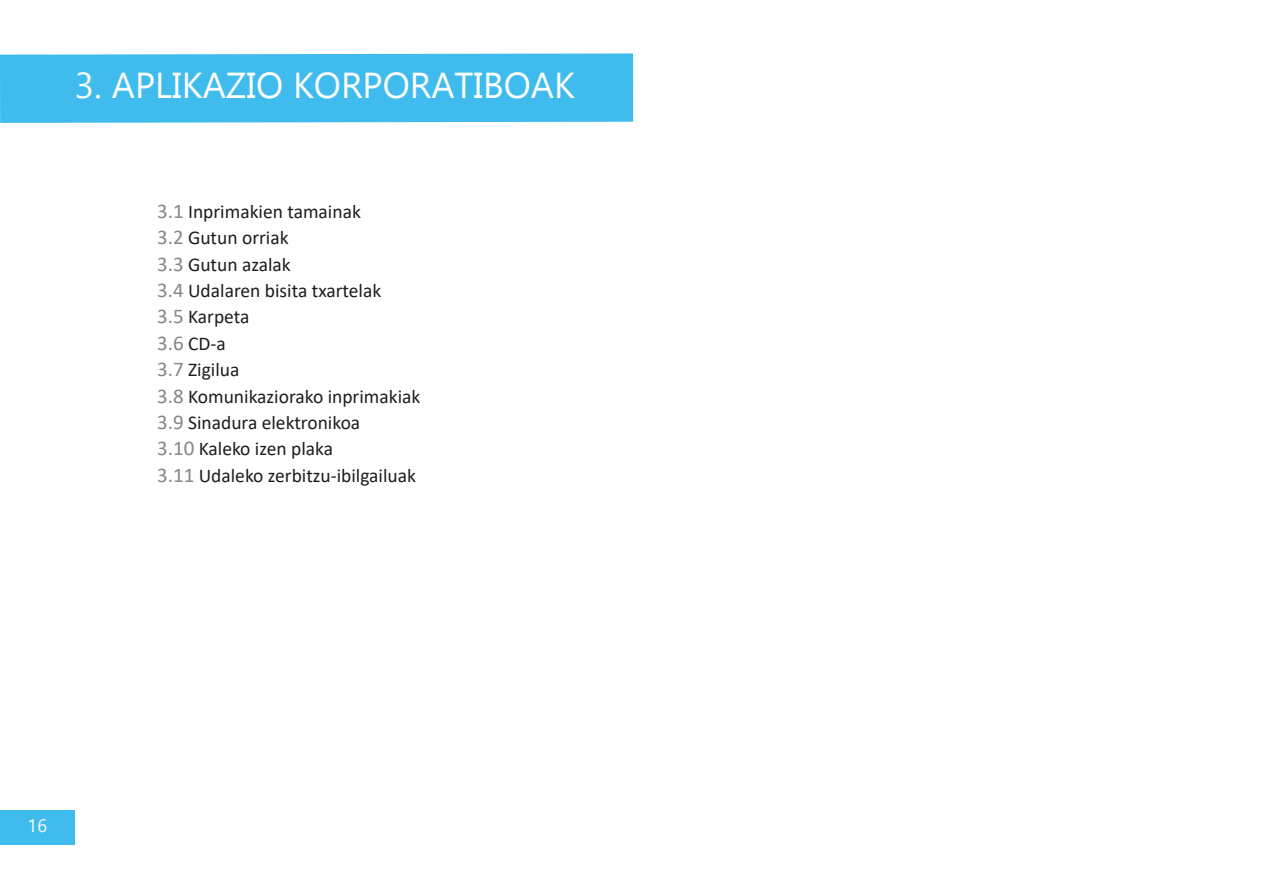
<style>
.page{position:relative;width:1263px;height:893px;background:#fff}
.page>*{position:absolute;margin:0;border:0;box-sizing:border-box;transform-origin:0 0}
.t1{font:36px "Ebrima";color:#fff}
.t2{font:19.5px/26.4px "Calibri";color:#1d1d1b}
.t3{font:18px "Ebrima";color:#fff}
.s1{font-size:21px;color:#878787}
</style>
<div class="page">
<div style="left:0;top:53px;width:633px;height:70px;background:#3fbced"></div>
<div style="left:0;top:810px;width:75px;height:35px;background:#3fbced"></div>
<h1 class="t1" style="left:75px;top:59px;width:502px">3. APLIKAZIO KORPORATIBOAK</h1>
<p class="t2" style="left:157px;top:198px;width:265px"><span class="s1">3.1</span> Inprimakien tamainak<br><span class="s1">3.2</span> Gutun orriak<br><span class="s1">3.3</span> Gutun azalak<br><span class="s1">3.4</span> Udalaren bisita txartelak<br><span class="s1">3.5</span> Karpeta<br><span class="s1">3.6</span> CD-a<br><span class="s1">3.7</span> Zigilua<br><span class="s1">3.8</span> Komunikaziorako inprimakiak<br><span class="s1">3.9</span> Sinadura elektronikoa<br><span class="s1">3.10</span> Kaleko izen plaka<br><span class="s1">3.11</span> Udaleko zerbitzu-ibilgailuak</p>
<p class="t3" style="left:28px;top:813px;width:21px">16</p>
</div>
